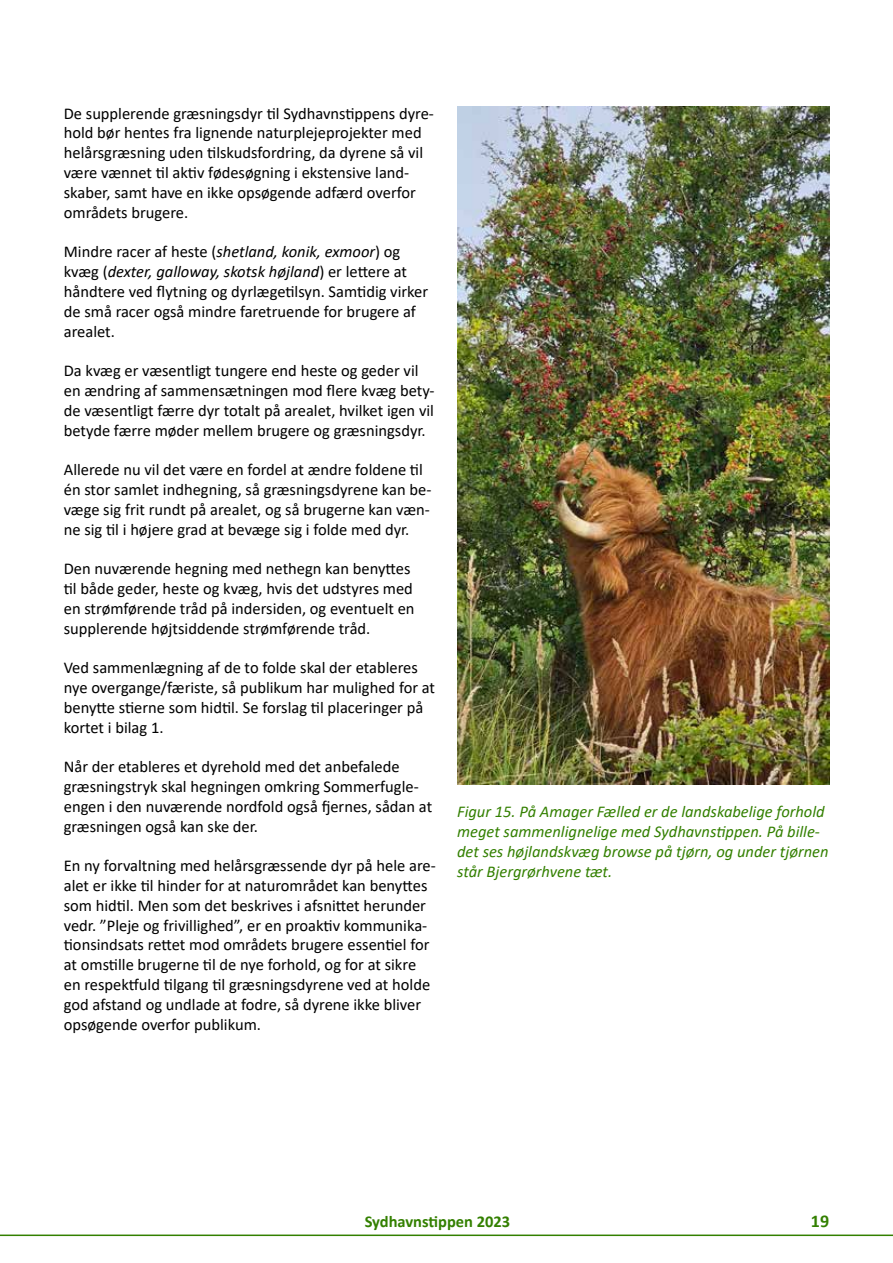
<style>
.page{position:relative;width:893px;height:1263px;background:#fff}
.page>*{position:absolute;margin:0;border:0;box-sizing:border-box;transform-origin:0 0}
.t1{font:700 18px "Calibri";color:#338000}
.t2{font:16.5px/19.8px "Calibri";color:#000}
.t3{font:italic 16.5px/19.8px "Calibri";color:#338000}
.t4{font:700 16.5px "Calibri";color:#338000}
.s1{font-style:italic}
</style>
<div class="page">
<svg style="left:0;top:1234px;width:893px;height:3px"></svg>
<img style="left:457px;top:106px;width:372px;height:678px">
<p class="t2" style="left:64px;top:103px;width:372px">De supplerende græsningsdyr til Sydhavnstippens dyre&shy;hold bør hentes fra lignende naturplejeprojekter med helårsgræsning uden tilskudsfordring, da dyrene så vil være vænnet til aktiv fødesøgning i ekstensive land&shy;skaber, samt have en ikke opsøgende adfærd overfor områdets brugere.</p>
<p class="t2" style="left:64px;top:241px;width:366px">Mindre racer af heste (<span class="s1">shetland, konik, exmoor</span>) og kvæg (<span class="s1">dexter, galloway, skotsk højland</span>) er lettere at håndtere ved flytning og dyrlægetilsyn. Samtidig virker de små racer også mindre faretruende for brugere af arealet.</p>
<p class="t2" style="left:64px;top:360px;width:372px">Da kvæg er væsentligt tungere end heste og geder vil en ændring af sammensætningen mod flere kvæg bety&shy;de væsentligt færre dyr totalt på arealet, hvilket igen vil betyde færre møder mellem brugere og græsningsdyr.</p>
<p class="t2" style="left:64px;top:459px;width:369px">Allerede nu vil det være en fordel at ændre foldene til én stor samlet indhegning, så græsningsdyrene kan be&shy;væge sig frit rundt på arealet, og så brugerne kan væn&shy;ne sig til i højere grad at bevæge sig i folde med dyr.</p>
<p class="t2" style="left:64px;top:558px;width:352px">Den nuværende hegning med nethegn kan benyttes til både geder, heste og kvæg, hvis det udstyres med en strømførende tråd på indersiden, og eventuelt en supplerende højtsiddende strømførende tråd.</p>
<p class="t2" style="left:64px;top:657px;width:373px">Ved sammenlægning af de to folde skal der etableres nye overgange/færiste, så publikum har mulighed for at benytte stierne som hidtil. Se forslag til placeringer på kortet i bilag 1.</p>
<p class="t2" style="left:64px;top:756px;width:370px">Når der etableres et dyrehold med det anbefalede græsningstryk skal hegningen omkring Sommerfugle&shy;engen i den nuværende nordfold også fjernes, sådan at græsningen også kan ske der.</p>
<p class="t2" style="left:64px;top:855px;width:374px">En ny forvaltning med helårsgræssende dyr på hele are&shy;alet er ikke til hinder for at naturområdet kan benyttes som hidtil. Men som det beskrives i afsnittet herunder vedr. ”Pleje og frivillighed”, er en proaktiv kommunika&shy;tionsindsats rettet mod områdets brugere essentiel for at omstille brugerne til de nye forhold, og for at sikre en respektfuld tilgang til græsningsdyrene ved at holde god afstand og undlade at fodre, så dyrene ikke bliver opsøgende overfor publikum.</p>
<p class="t3" style="left:457px;top:801px;width:373px">Figur 15. På Amager Fælled er de landskabelige forhold meget sammenlignelige med Sydhavnstippen. På bille&shy;det ses højlandskvæg browse på tjørn, og under tjørnen står Bjergrørhvene tæt.</p>
<p class="t4" style="left:365px;top:1210px;width:147px">Sydhavnstippen 2023</p>
<p class="t1" style="left:811px;top:1208px;width:20px">19</p>
</div>
